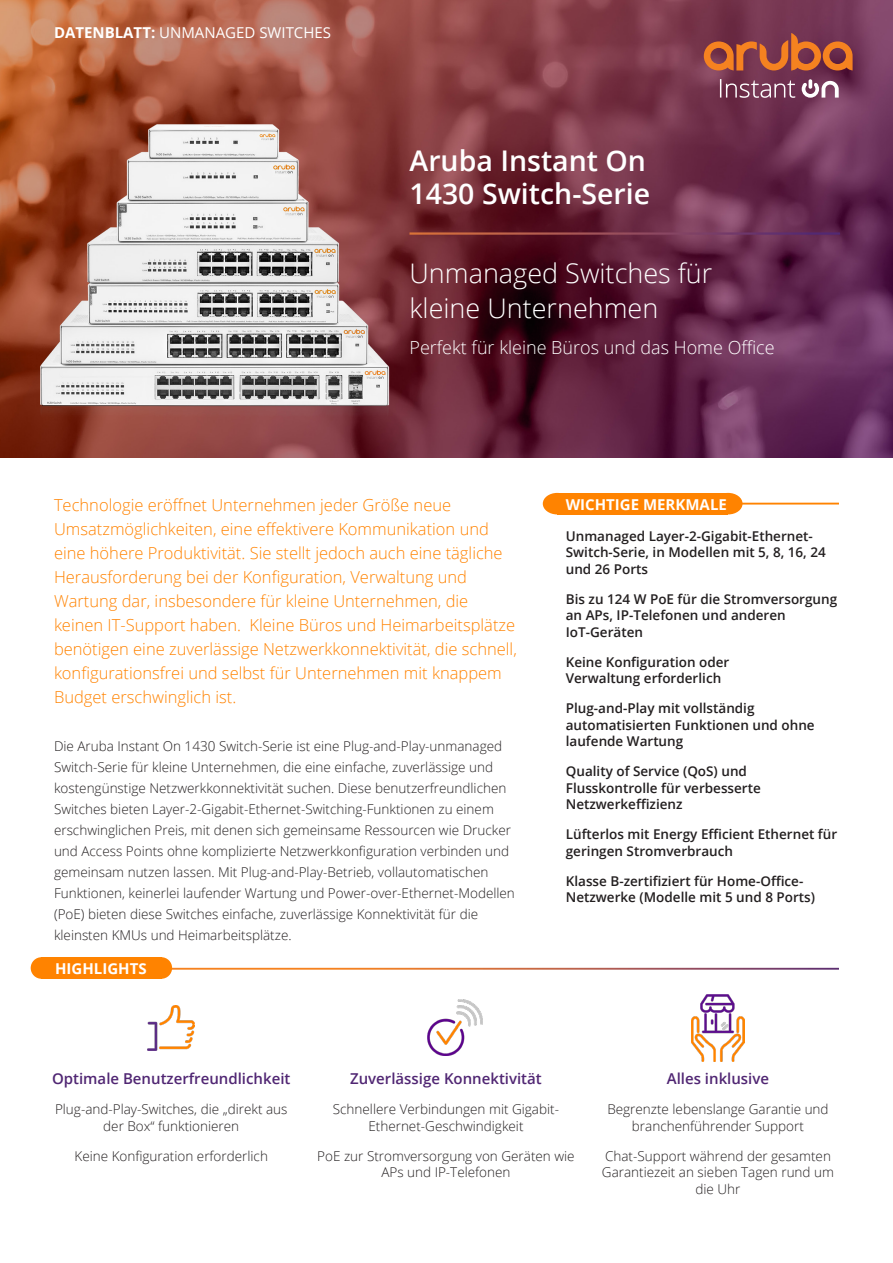
<style>
.page{position:relative;width:893px;height:1263px;background:#fff}
.page>*{position:absolute;margin:0;border:0;box-sizing:border-box;transform-origin:0 0}
.Document__Title-Product_Name{font:600 28.5px/33px "Open Sans";color:#fff}
.Document__Title-Product_Name-2{font:300 27px/34.5px "Open Sans";color:#fff}
.Document__Title-Product_Name-3{font:300 18px "Open Sans";color:#fff}
.Intro__Body_Text_11_16_Black{font:300 16.5px/24px "Open Sans";color:#ff8300}
.Highlight__Bullets{font:600 15px "Open Sans";color:#502673}
.Document__Name_10_12_Bold_Midgray{font:15px "Open Sans";color:#fff}
.Body__Head_10_14_Bold_Orange{font:700 15px "Open Sans";color:#fff}
.Body__Text_9_14_black{font:300 13.5px/21px "Open Sans";color:#231f20}
.Key_Feature_Text{font:600 13.5px/16.5px "Open Sans";color:#231f20}
.Highlight__Bullets-2{font:300 13.5px/16.5px "Open Sans";color:#231f20;text-align:center}
.s1{font-weight:700}
</style>
<div class="page">
<img style="left:0;top:0;width:893px;height:457px">
<div style="left:714px;top:493px;width:29px;height:21px;background:#ff8300;border-radius:50%"></div>
<div style="left:543px;top:493px;width:29px;height:21px;background:#ff8300;border-radius:50%"></div>
<div style="left:557px;top:493px;width:171px;height:21px;background:#ff8300"></div>
<hr style="left:686px;top:503px;width:153px;height:2px;background:#ff8300">
<hr style="left:409px;top:232px;width:431px;height:3px;background:#fff">
<img style="left:31px;top:112px;width:364px;height:314px">
<div style="left:151px;top:957px;width:21px;height:22px;background:#ff8300;border-radius:50%"></div>
<div style="left:31px;top:957px;width:21px;height:22px;background:#ff8300;border-radius:50%"></div>
<div style="left:41px;top:957px;width:121px;height:22px;background:#ff8300"></div>
<img style="left:691px;top:994px;width:54px;height:68px">
<img style="left:148px;top:1006px;width:47px;height:44px">
<img style="left:427px;top:999px;width:55px;height:56px">
<svg style="left:802px;top:81px;width:37px;height:19px"></svg>
<svg style="left:720px;top:79px;width:75px;height:21px;background:#8a576e"></svg>
<svg style="left:704px;top:33px;width:149px;height:40px;background:#a24f3c"></svg>
<p class="Document__Name_10_12_Bold_Midgray" style="left:54px;top:23px;width:279px"><span class="s1">DATENBLATT:</span> UNMANAGED SWITCHES</p>
<p class="Document__Title-Product_Name" style="left:409px;top:144px;width:242px">Aruba Instant On<br>1430 Switch-Serie</p>
<p class="Document__Title-Product_Name-2" style="left:409px;top:255px;width:304px">Unmanaged Switches für kleine Unternehmen</p>
<p class="Document__Title-Product_Name-3" style="left:409px;top:335px;width:367px">Perfekt für kleine Büros und das Home Office</p>
<p class="Intro__Body_Text_11_16_Black" style="left:54px;top:492px;width:399px">Technologie eröffnet Unternehmen jeder Größe neue</p>
<p class="Body__Head_10_14_Bold_Orange" style="left:566px;top:493px;width:163px">WICHTIGE MERKMALE</p>
<p class="Intro__Body_Text_11_16_Black" style="left:54px;top:516px;width:464px">Umsatzmöglichkeiten, eine effektivere Kommunikation und eine höhere Produktivität. Sie stellt jedoch auch eine tägliche Herausforderung bei der Konfiguration, Verwaltung und Wartung dar, insbesondere für kleine Unternehmen, die keinen IT-Support haben. Kleine Büros und Heimarbeitsplätze benötigen eine zuverlässige Netzwerkkonnektivität, die schnell, konfigurationsfrei und selbst für Unternehmen mit knappem Budget erschwinglich ist.</p>
<p class="Body__Text_9_14_black" style="left:54px;top:735px;width:462px">Die Aruba Instant On 1430 Switch-Serie ist eine Plug-and-Play-unmanaged Switch-Serie für kleine Unternehmen, die eine einfache, zuverlässige und kostengünstige Netzwerkkonnektivität suchen. Diese benutzerfreundlichen Switches bieten Layer-2-Gigabit-Ethernet-Switching-Funktionen zu einem erschwinglichen Preis, mit denen sich gemeinsame Ressourcen wie Drucker und Access Points ohne komplizierte Netzwerkkonfiguration verbinden und gemeinsam nutzen lassen. Mit Plug-and-Play-Betrieb, vollautomatischen Funktionen, keinerlei laufender Wartung und Power-over-Ethernet-Modellen (PoE) bieten diese Switches einfache, zuverlässige Konnektivität für die kleinsten KMUs und Heimarbeitsplätze.</p>
<p class="Key_Feature_Text" style="left:566px;top:527px;width:262px">Unmanaged Layer-2-Gigabit-Ethernet-<br>Switch-Serie, in Modellen mit 5, 8, 16, 24 und 26 Ports</p>
<p class="Key_Feature_Text" style="left:566px;top:590px;width:273px">Bis zu 124 W PoE für die Stromversorgung an APs, IP-Telefonen und anderen<br>IoT-Geräten</p>
<p class="Key_Feature_Text" style="left:566px;top:653px;width:165px">Keine Konfiguration oder<br>Verwaltung erforderlich</p>
<p class="Key_Feature_Text" style="left:566px;top:700px;width:250px">Plug-and-Play mit vollständig automatisierten Funktionen und ohne laufende Wartung</p>
<p class="Key_Feature_Text" style="left:566px;top:763px;width:197px">Quality of Service (QoS) und<br>Flusskontrolle für verbesserte<br>Netzwerkeffizienz</p>
<p class="Key_Feature_Text" style="left:566px;top:826px;width:273px">Lüfterlos mit Energy Efficient Ethernet für geringen Stromverbrauch</p>
<p class="Key_Feature_Text" style="left:566px;top:872px;width:251px">Klasse B-zertifiziert für Home-Office-<br>Netzwerke (Modelle mit 5 und 8 Ports)</p>
<p class="Body__Head_10_14_Bold_Orange" style="left:55px;top:958px;width:93px">HIGHLIGHTS</p>
<p class="Highlight__Bullets" style="left:52px;top:1069px;width:240px">Optimale Benutzerfreundlichkeit</p>
<p class="Highlight__Bullets-2" style="left:55px;top:1101px;width:234px">Plug-and-Play-Switches, die „direkt aus der Box“ funktionieren</p>
<p class="Highlight__Bullets-2" style="left:75px;top:1147px;width:195px">Keine Konfiguration erforderlich</p>
<p class="Highlight__Bullets" style="left:350px;top:1069px;width:193px">Zuverlässige Konnektivität</p>
<p class="Highlight__Bullets-2" style="left:333px;top:1101px;width:228px">Schnellere Verbindungen mit Gigabit-<br>Ethernet-Geschwindigkeit</p>
<p class="Highlight__Bullets-2" style="left:317px;top:1147px;width:259px">PoE zur Stromversorgung von Geräten wie<br>APs und IP-Telefonen</p>
<p class="Highlight__Bullets" style="left:667px;top:1069px;width:104px">Alles inklusive</p>
<p class="Highlight__Bullets-2" style="left:607px;top:1101px;width:223px">Begrenzte lebenslange Garantie und branchenführender Support</p>
<p class="Highlight__Bullets-2" style="left:602px;top:1147px;width:234px">Chat-Support während der gesamten<br>Garantiezeit an sieben Tagen rund um die Uhr</p>
</div>
